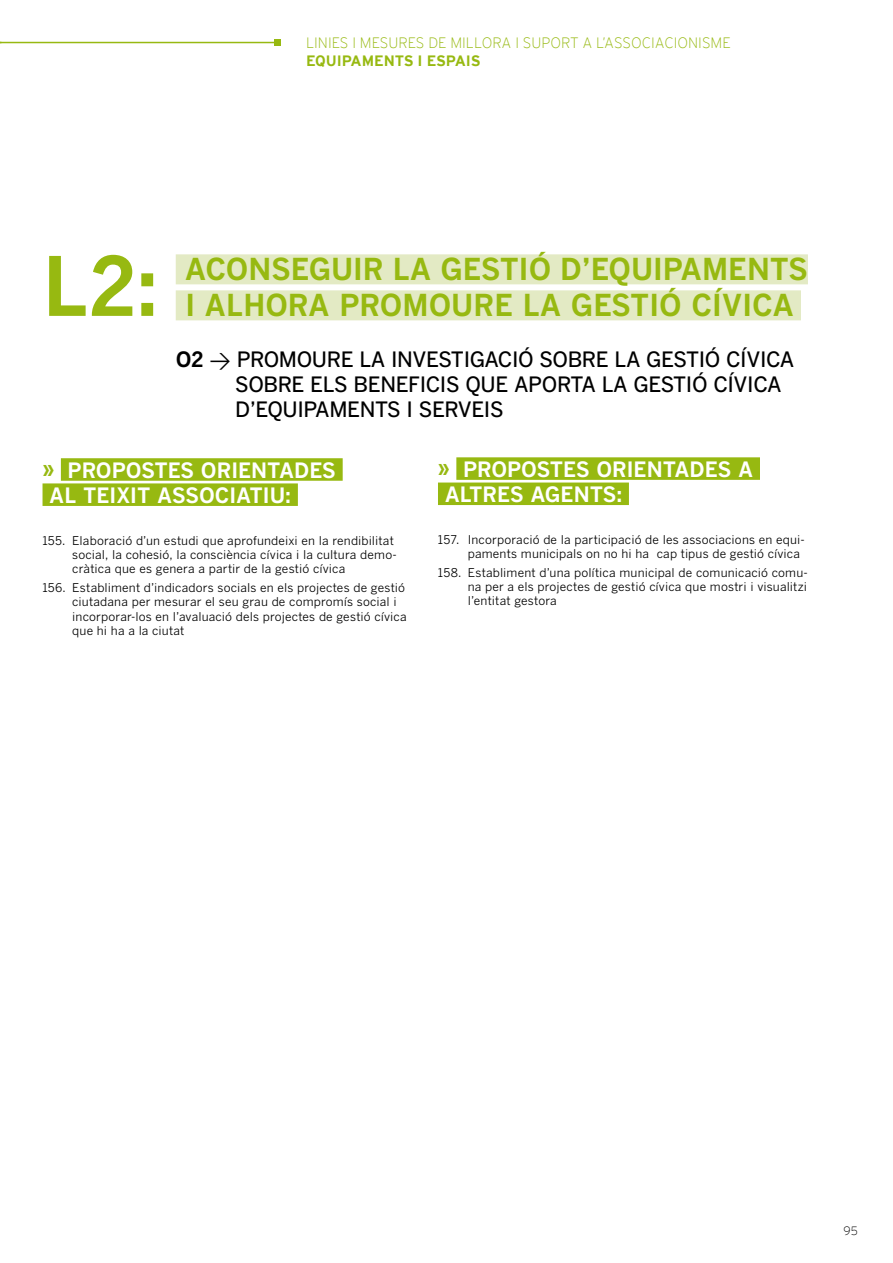
<style>
.page{position:relative;width:893px;height:1263px;background:#fff}
.page>*{position:absolute;margin:0;border:0;box-sizing:border-box;transform-origin:0 0}
.t1{font:700 81px "Benton Gothic";color:#97b911}
.t2{font:700 30px "Benton Gothic";color:#97b911}
.t3{font:500 21px "Benton Gothic";letter-spacing:-.02em;color:#000}
.t4{font:700 21px "Benton Gothic";color:#fff}
.t5{font:200 15px "Interstate";color:#97b911}
.t6{font:700 15px "Interstate Plus";letter-spacing:-.01em;color:#97b911}
.t7{font:12px/14.4px "Benton Gothic";letter-spacing:.01em;color:#000}
.t8{font:200 12px "Interstate";color:#000}
.s1{font-weight:700}
.s2{font-family:"DIN";font-weight:400}
.s3{color:#97b911}
</style>
<div class="page">
<hr style="left:0;top:42px;width:278px;height:1px;background:#97b911">
<svg style="left:275px;top:40px;width:6px;height:6px"></svg>
<div style="left:61px;top:458px;width:282px;height:23px;background:#97b911"></div>
<div style="left:43px;top:483px;width:255px;height:23px;background:#97b911"></div>
<div style="left:456px;top:457px;width:304px;height:23px;background:#97b911"></div>
<div style="left:438px;top:482px;width:191px;height:23px;background:#97b911"></div>
<div style="left:176px;top:254px;width:632px;height:30px;background:#e3eac4"></div>
<div style="left:176px;top:290px;width:625px;height:30px;background:#e3eac4"></div>
<p class="t5" style="left:306px;top:35px;width:8px">LINIES</p>
<p class="t5" style="left:352px;top:35px;width:380px">I MESURES DE M ILLORA I SUPORT A L’ASSOCIACIONISM E</p>
<p class="t6" style="left:306px;top:52px;width:176px">EQU IPAMENTS I ESPAIS</p>
<h1 class="t1" style="left:43px;top:236px;width:118px">L2:</h1>
<h2 class="t2" style="left:185px;top:250px;width:43px">ACONSE</h2>
<h2 class="t2" style="left:309px;top:250px;width:173px">GUIR LA GESTIÓ</h2>
<h2 class="t2" style="left:560px;top:250px;width:113px">D’EQUIPAMENTS</h2>
<h2 class="t2" style="left:185px;top:286px;width:41px">I ALHORA</h2>
<h2 class="t2" style="left:339px;top:286px;width:23px">PROMO</h2>
<h2 class="t2" style="left:451px;top:286px;width:160px">URE LA GESTIÓ</h2>
<h2 class="t2" style="left:691px;top:286px;width:69px">CÍVICA</h2>
<h3 class="t3" style="left:176px;top:346px;width:77px"><span class="s1">O2</span><span class="s2">&gt;</span>PROMOURE</h3>
<h3 class="t3" style="left:359px;top:346px;width:80px">LA INVESTIGACIÓ</h3>
<h3 class="t3" style="left:540px;top:346px;width:15px">SOBRE</h3>
<h3 class="t3" style="left:615px;top:346px;width:45px">LA GESTIÓ</h3>
<h3 class="t3" style="left:726px;top:346px;width:46px">CÍVICA</h3>
<h3 class="t3" style="left:235px;top:372px;width:15px">SOBRE</h3>
<h3 class="t3" style="left:310px;top:372px;width:13px">ELS</h3>
<h3 class="t3" style="left:354px;top:372px;width:13px">BENEFICIS</h3>
<h3 class="t3" style="left:465px;top:372px;width:15px">QUE</h3>
<h3 class="t3" style="left:514px;top:372px;width:42px">APORTA</h3>
<h3 class="t3" style="left:602px;top:372px;width:45px">LA GESTIÓ</h3>
<h3 class="t3" style="left:713px;top:372px;width:46px">CÍVICA</h3>
<h3 class="t3" style="left:235px;top:397px;width:33px">D’EQUI</h3>
<h3 class="t3" style="left:303px;top:397px;width:27px">PAMENTS</h3>
<h3 class="t3" style="left:407px;top:397px;width:26px">I SER</h3>
<h3 class="t3" style="left:458px;top:397px;width:25px">VEIS</h3>
<h3 class="t4" style="left:43px;top:457px;width:54px"><span class="s3">»</span> PROPOSTES</h3>
<h3 class="t4" style="left:201px;top:457px;width:15px">ORIENTADES</h3>
<h3 class="t4" style="left:49px;top:482px;width:122px">ALTEIXITASSOCIATI</h3>
<h3 class="t4" style="left:270px;top:482px;width:23px">U:</h3>
<p class="t7" style="left:72px;top:533px;width:326px;text-indent:-30px">155. Elaboració d’un estudi que aprofundeixi en la rendibilitat social, la cohesió, la consciència cívica i la cultura demo&shy;cràtica que es genera a partir de la gestió cívica</p>
<p class="t7" style="left:72px;top:580px;width:336px;text-indent:-30px">156. Establiment d’indicadors socials en els projectes de gestió ciutadana per mesurar el seu grau de compromís social i incorporar-los en l’avaluació dels projectes de gestió cívica que hi ha a la ciutat</p>
<h3 class="t4" style="left:438px;top:456px;width:54px"><span class="s3">»</span> PROPOSTES</h3>
<h3 class="t4" style="left:596px;top:456px;width:15px">ORIENTADES</h3>
<h3 class="t4" style="left:738px;top:456px;width:13px">A</h3>
<h3 class="t4" style="left:445px;top:481px;width:14px">ALTRES</h3>
<h3 class="t4" style="left:530px;top:481px;width:45px">AGENTS</h3>
<h3 class="t4" style="left:616px;top:481px;width:7px">:</h3>
<p class="t7" style="left:468px;top:532px;width:338px;text-indent:-30px">157. Incorporació de la participació de les associacions en equi&shy;paments municipals on no hi ha cap tipus de gestió cívica</p>
<p class="t7" style="left:468px;top:565px;width:341px;text-align:justify;text-indent:-30px">158. Establiment d’una política municipal de comunicació comu&shy;na per a els projectes de gestió cívica que mostri i visualitzi l’entitat gestora</p>
<p class="t8" style="left:844px;top:1224px;width:16px">95</p>
</div>
